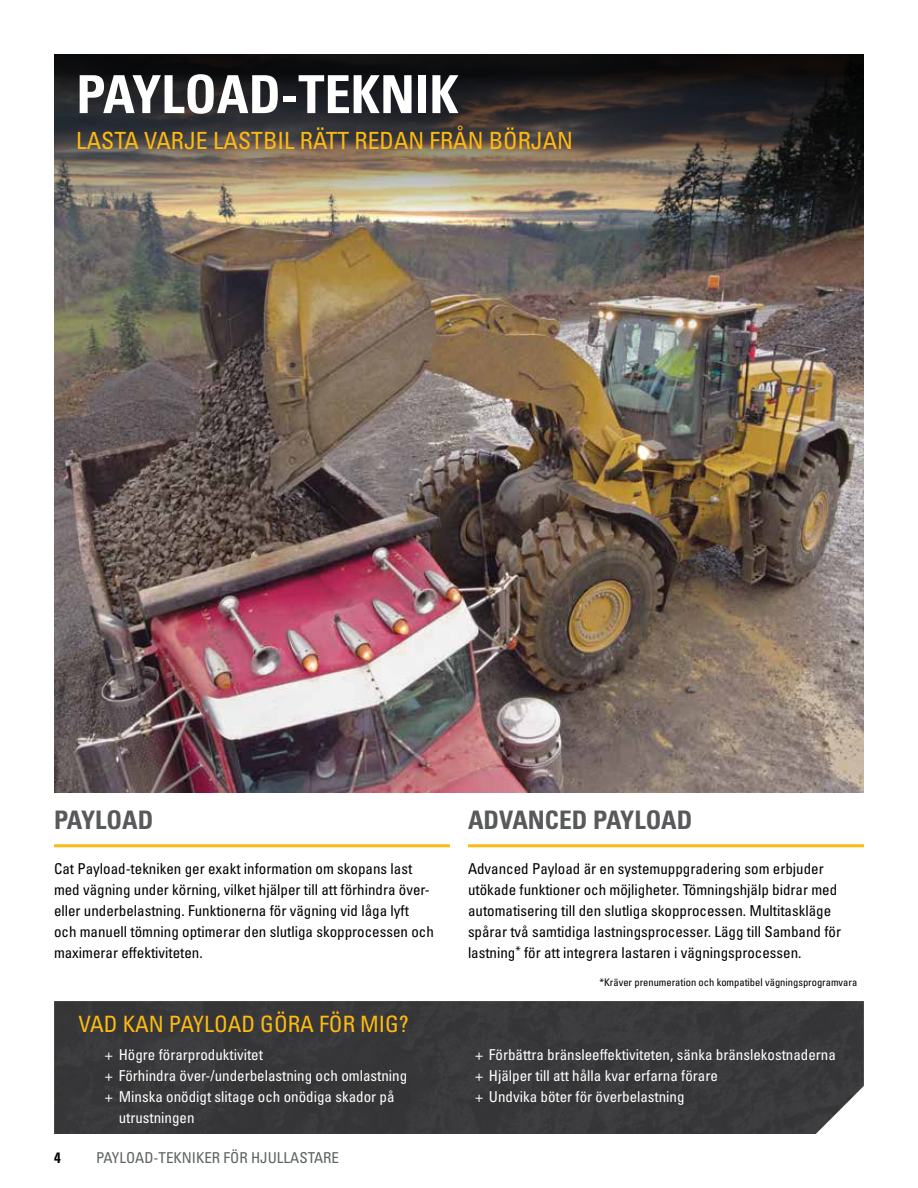
<style>
.page{position:relative;width:918px;height:1188px;background:#fff}
.page>*{position:absolute;margin:0;border:0;box-sizing:border-box;transform-origin:0 0}
.t1{font:52.5px "Univers LTCYR 67 Bold Cond";color:#fff}
.t2{font:25.5px "Univers LTCYR 67 Bold Cond";color:#58595b}
.t3{font:condensed 23.7px "Univers LTCYR 57";color:#fdba12}
.t4{font:condensed 22.5px "Univers LTCYR 57";color:#fdba12}
.t5{font:condensed 15px/21px "Univers LTCYR 57";color:#000}
.t6{font:condensed 15px/21px "Univers LTCYR 57";color:#fff}
.t7{font:condensed 15px "Univers LTCYR 57";color:#5e6263}
.t8{font:15px "Univers LTCYR 67 Bold Cond";color:#000}
.t9{font:condensed 10.5px "Univers LTCYR 57";color:#000}
</style>
<div class="page">
<img style="left:54px;top:467px;width:810px;height:325px">
<img style="left:54px;top:54px;width:810px;height:413px">
<div style="left:54px;top:1001px;width:810px;height:133px;background:#383739"></div>
<hr style="left:54px;top:844px;width:396px;height:3px;background:#fdba12">
<hr style="left:468px;top:844px;width:396px;height:3px;background:#fdba12">
<h1 class="t1" style="left:76px;top:62px;width:384px">PAYLOAD-TEKNIK</h1>
<h3 class="t3" style="left:76px;top:126px;width:498px">LASTA VARJE LASTBIL RÄTT REDAN FRÅN BÖRJAN</h3>
<h2 class="t2" style="left:54px;top:805px;width:101px">PAYLOAD</h2>
<p class="t5" style="left:54px;top:858px;width:381px">Cat Payload-tekniken ger exakt information om skopans last med vägning under körning, vilket hjälper till att förhindra över&shy;eller underbelastning. Funktionerna för vägning vid låga lyft och manuell tömning optimerar den slutliga skopprocessen och maximerar effektiviteten.</p>
<h3 class="t4" style="left:79px;top:1010px;width:332px">VAD KAN PAYLOAD GÖRA FÖR MIG?</h3>
<p class="t6" style="left:105px;top:1044px;width:159px">+ Högre förarproduktivitet</p>
<p class="t6" style="left:105px;top:1065px;width:304px">+ Förhindra över-/underbelastning och omlastning</p>
<p class="t6" style="left:105px;top:1086px;width:291px">+ Minska onödigt slitage och onödiga skador på</p>
<p class="t6" style="left:119px;top:1107px;width:77px">utrustningen</p>
<p class="t8" style="left:54px;top:1148px;width:8px">4</p>
<p class="t7" style="left:96px;top:1148px;width:245px">PAYLOAD-TEKNIKER FÖR HJULLASTARE</p>
<h2 class="t2" style="left:468px;top:805px;width:226px">ADVANCED PAYLOAD</h2>
<p class="t5" style="left:468px;top:858px;width:375px">Advanced Payload är en systemuppgradering som erbjuder utökade funktioner och möjligheter. Tömningshjälp bidrar med automatisering till den slutliga skopprocessen. Multitaskläge spårar två samtidiga lastningsprocesser. Lägg till Samband för lastning<sup>*</sup> för att integrera lastaren i vägningsprocessen.</p>
<p class="t9" style="left:599px;top:976px;width:259px">*Kräver prenumeration och kompatibel vägningsprogramvara</p>
<p class="t6" style="left:475px;top:1044px;width:362px">+ Förbättra bränsleeffektiviteten, sänka bränslekostnaderna + Hjälper till att hålla kvar erfarna förare<br>+ Undvika böter för överbelastning</p>
</div>
